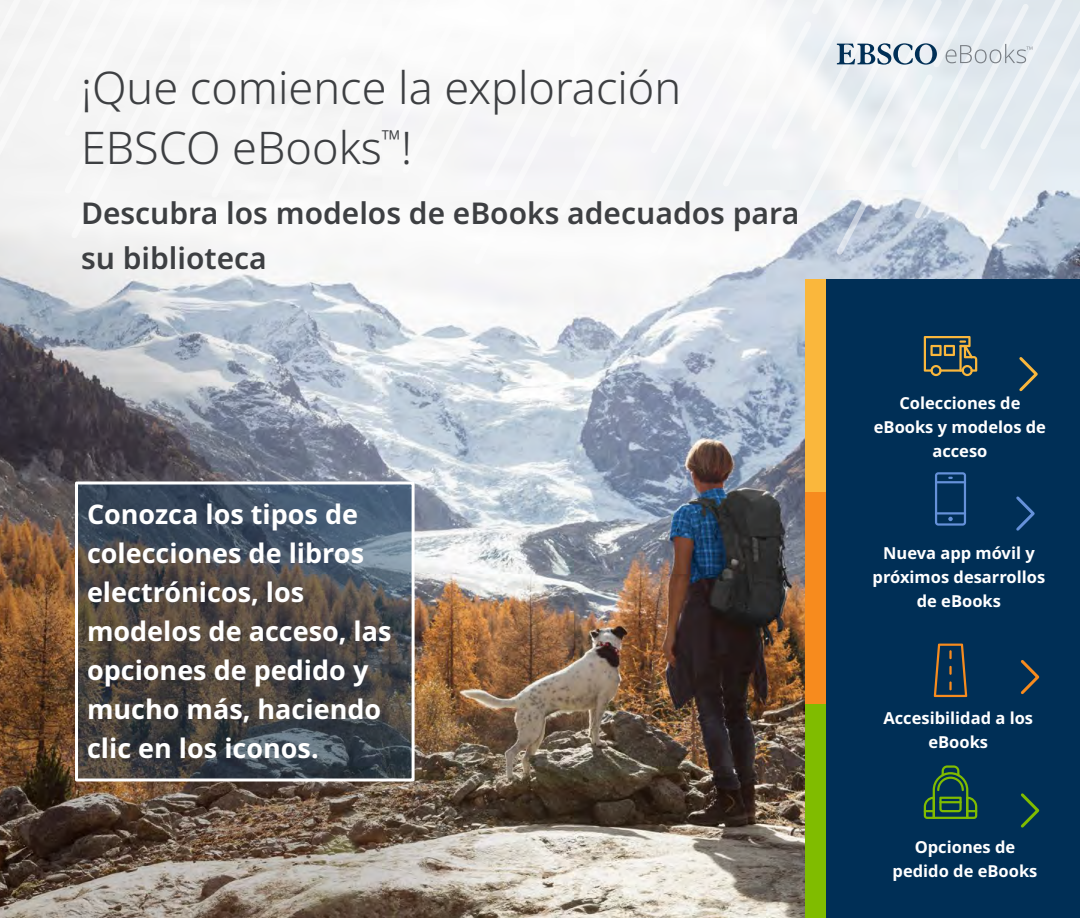
<style>
.page{position:relative;width:1080px;height:918px;background:#fff}
.page>*{position:absolute;margin:0;border:0;box-sizing:border-box;transform-origin:0 0}
.t1{font:300 45px "Noto Sans";color:#3d3f42}
.t2{font:600 30px/45px "Noto Sans";color:#3d3f42}
.t3{font:700 27px/39px "Noto Sans";color:#fff}
.paragraph_large{font:700 16.5px/24px "Noto Sans";color:#fff;text-align:center}
</style>
<div class="page">
<img style="left:0;top:264px;width:1080px;height:654px">
<svg style="left:0;top:0;width:1080px;height:264px"></svg>
<div style="left:826px;top:279px;width:254px;height:639px;background:#002f56"></div>
<svg style="left:1020px;top:660px;width:20px;height:35px"></svg>
<svg style="left:934px;top:644px;width:33px;height:53px"></svg>
<svg style="left:1019px;top:357px;width:19px;height:35px"></svg>
<svg style="left:924px;top:336px;width:53px;height:40px"></svg>
<svg style="left:1021px;top:793px;width:19px;height:35px"></svg>
<svg style="left:924px;top:765px;width:53px;height:54px"></svg>
<svg style="left:79px;top:486px;width:332px;height:292px;background:#484a4d"></svg>
<div style="left:75px;top:482px;width:340px;height:300px;border:3px solid #fff"></div>
<svg style="left:837px;top:43px;width:100px;height:22px"></svg>
<svg style="left:946px;top:44px;width:86px;height:19px;background:#cfd6db"></svg>
<div style="left:805px;top:279px;width:21px;height:213px;background:#fab73c"></div>
<div style="left:805px;top:492px;width:21px;height:213px;background:#f78b1e"></div>
<div style="left:805px;top:705px;width:21px;height:213px;background:#80bc00"></div>
<svg style="left:935px;top:472px;width:31px;height:54px"></svg>
<svg style="left:1016px;top:496px;width:19px;height:35px"></svg>
<h2 class="t1" style="left:81px;top:56px;width:602px">¡Que comience la exploración</h2>
<h2 class="t1" style="left:81px;top:116px;width:333px">EBSCO eBooks<sup>™</sup>!</h2>
<h2 class="t2" style="left:81px;top:191px;width:720px">Descubra los modelos de eBooks adecuados para su biblioteca</h2>
<h4 class="t3" style="left:87px;top:495px;width:306px">Conozca los tipos de colecciones de libros electrónicos, los modelos de acceso, las opciones de pedido y mucho más, haciendo clic en los iconos.</h4>
<p class="paragraph_large" style="left:874px;top:392px;width:174px">Colecciones de eBooks y modelos de acceso</p>
<p class="paragraph_large" style="left:873px;top:542px;width:174px">Nueva app móvil y próximos desarrollos de eBooks</p>
<p class="paragraph_large" style="left:883px;top:706px;width:151px">Accesibilidad a los eBooks</p>
<p class="paragraph_large" style="left:893px;top:836px;width:146px">Opciones de pedido de eBooks</p>
</div>
